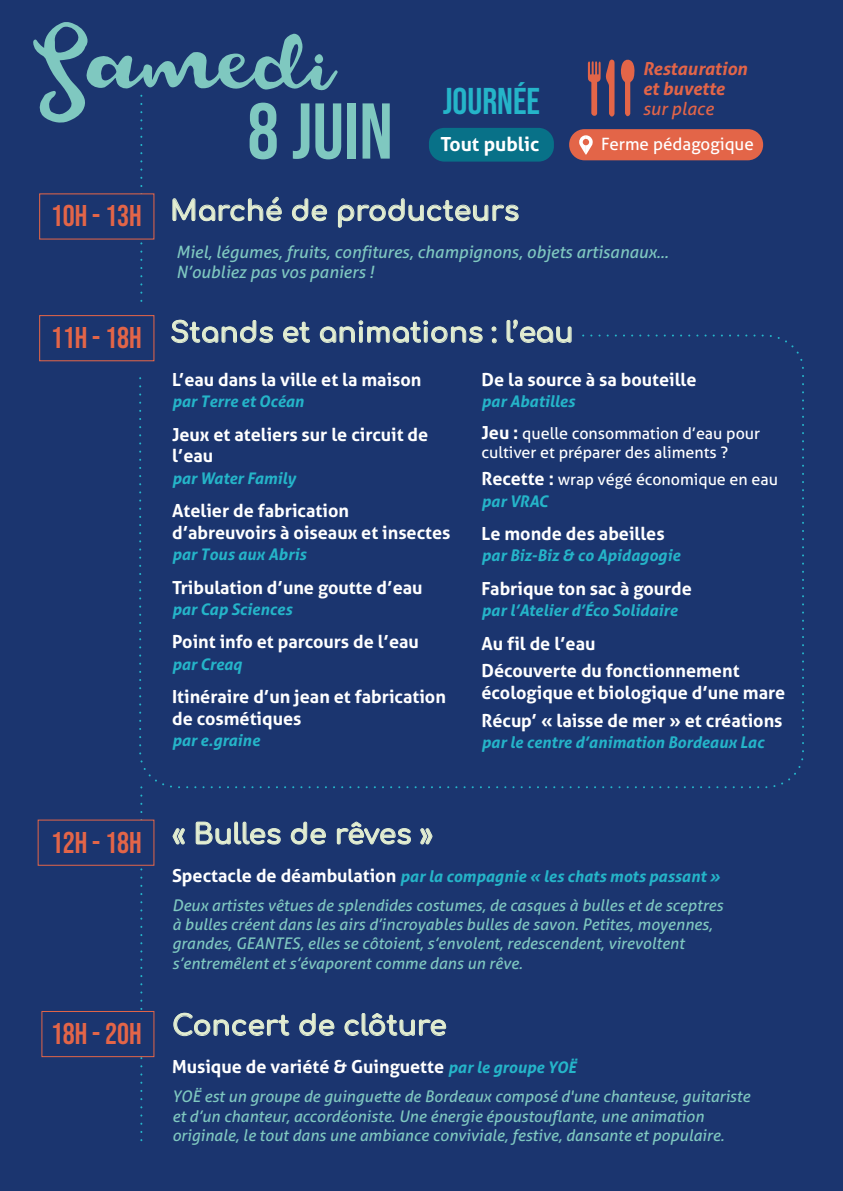
<style>
.page{position:relative;width:843px;height:1191px;background:#1b356f}
.page>*{position:absolute;margin:0;border:0;box-sizing:border-box;transform-origin:0 0}
.t1{font:196px "Beautify Script";color:#7fc8c0}
.t2{font:78.8px "Bebas Neue";color:#7fc8c0}
.t3{font:37.2px "Bebas Neue";color:#25b5c9}
.t4{font:30px "Bebas Neue";color:#e36548}
.t5{font:700 28px "Comfortaa";color:#e3eed2}
.t6{font:700 19.4px "Aller";color:#fff}
.t7{font:700 18px/21.6px "Aller";color:#fff}
.t8{font:italic 700 17.8px/19.8px "Aller";color:#e36548}
.t9{font:italic 17.8px "Aller";color:#e36548}
.t10{font:italic 17px/20.4px "Aller";color:#7fc8c0}
.t11{font:17px "Aller";color:#fff}
.t12{font:italic 16px/19.2px "Aller";color:#7fc8c0}
.t13{font:italic 700 16px "Aller";color:#25b5c9}
.t14{font:16px/31.4px "Aller";color:#fff}
.s1{font-family:"Bebas Neue";font-weight:400;font-size:30px;color:#e36548}
.s2{font-weight:700;font-style:italic;color:#25b5c9}
.s3{font-weight:700;font-size:18px}
.s4{font-weight:700;font-style:normal;font-size:18px;color:#fff}
.s5{font-weight:700;color:#25b5c9}
.s6{font-style:italic;font-size:16px;color:#25b5c9}
</style>
<div class="page">
<svg style="left:140px;top:794px;width:2px;height:348px"></svg>
<svg style="left:140px;top:96px;width:2px;height:206px"></svg>
<div style="left:39px;top:193px;width:115px;height:46px;background:#1b356f"></div>
<svg style="left:172px;top:196px;width:110px;height:26px"></svg>
<svg style="left:291px;top:198px;width:37px;height:24px"></svg>
<svg style="left:338px;top:198px;width:181px;height:30px"></svg>
<svg style="left:172px;top:828px;width:13px;height:17px"></svg>
<svg style="left:195px;top:821px;width:86px;height:24px"></svg>
<svg style="left:290px;top:821px;width:36px;height:24px"></svg>
<svg style="left:336px;top:821px;width:75px;height:24px"></svg>
<svg style="left:420px;top:828px;width:13px;height:17px"></svg>
<div style="left:38px;top:819px;width:116px;height:46px;background:#1b356f"></div>
<svg style="left:173px;top:1012px;width:117px;height:24px"></svg>
<svg style="left:299px;top:1013px;width:36px;height:23px"></svg>
<svg style="left:344px;top:1013px;width:103px;height:23px"></svg>
<div style="left:41px;top:1011px;width:113px;height:46px;background:#1b356f;border:1px solid #e36548"></div>
<svg style="left:138px;top:333px;width:666px;height:456px"></svg>
<div style="left:39px;top:315px;width:115px;height:46px;background:#1b356f;border:1px solid #e36548"></div>
<svg style="left:170px;top:319px;width:104px;height:25px"></svg>
<svg style="left:282px;top:321px;width:29px;height:22px"></svg>
<svg style="left:319px;top:320px;width:164px;height:24px"></svg>
<svg style="left:491px;top:326px;width:6px;height:18px"></svg>
<svg style="left:506px;top:319px;width:66px;height:25px"></svg>
<div style="left:429px;top:128px;width:125px;height:34px;background:#087188;border-radius:15px"></div>
<svg style="left:620px;top:59px;width:14px;height:57px"></svg>
<svg style="left:588px;top:59px;width:26px;height:58px"></svg>
<div style="left:569px;top:129px;width:194px;height:31px;background:#e36548;border-radius:15px"></div>
<svg style="left:579px;top:135px;width:14px;height:20px"></svg>
<h1 class="t1" style="left:34px;top:-19px;width:303px">Samedi</h1>
<h2 class="t2" style="left:247px;top:87px;width:147px">8 JUIN</h2>
<h3 class="t3" style="left:443px;top:80px;width:99px">JOURNÉE</h3>
<p class="t6" style="left:440px;top:132px;width:100px">Tout public</p>
<p class="t8" style="left:643px;top:59px;width:106px">Restauration et buvette</p>
<p class="t9" style="left:643px;top:98px;width:72px">sur place</p>
<p class="t11" style="left:601px;top:133px;width:154px">Ferme pédagogique</p>
<h3 class="t5" style="left:51px;top:185px;width:470px"><span class="s1">10H - 13H</span> Marché de producteurs</h3>
<p class="t10" style="left:176px;top:241px;width:494px">Miel, légumes, fruits, confitures, champignons, objets artisanaux...<br>N’oubliez pas vos paniers !</p>
<h3 class="t5" style="left:51px;top:306px;width:524px"><span class="s1">11H - 18H</span> Stands et animations : l’eau</h3>
<p class="t7" style="left:172px;top:369px;width:251px">L’eau dans la ville et la maison</p>
<p class="t13" style="left:172px;top:391px;width:133px">par Terre et Océan</p>
<p class="t7" style="left:172px;top:423px;width:258px">Jeux et ateliers sur le circuit de l’eau</p>
<p class="t13" style="left:172px;top:468px;width:125px">par Water Family</p>
<p class="t7" style="left:172px;top:500px;width:280px">Atelier de fabrication d’abreuvoirs à oiseaux et insectes</p>
<p class="t13" style="left:172px;top:544px;width:135px">par Tous aux Abris</p>
<p class="t7" style="left:172px;top:576px;width:252px">Tribulation d’une goutte d’eau</p>
<p class="t13" style="left:172px;top:599px;width:121px">par Cap Sciences</p>
<p class="t7" style="left:172px;top:631px;width:248px">Point info et parcours de l’eau</p>
<p class="t13" style="left:172px;top:654px;width:71px">par Creaq</p>
<p class="t7" style="left:172px;top:686px;width:275px">Itinéraire d’un jean et fabrication de cosmétiques</p>
<p class="t13" style="left:172px;top:730px;width:89px">par e.graine</p>
<p class="t7" style="left:481px;top:369px;width:216px">De la source à sa bouteille</p>
<p class="t14" style="left:481px;top:386px;width:280px"><span class="s2">par Abatilles<br></span><span class="s3">Jeu :</span> quelle consommation d’eau pour</p>
<p class="t14" style="left:481px;top:438px;width:298px;line-height:27.6px">cultiver et préparer des aliments ?<br><span class="s3">Recette :</span> wrap végé économique en eau</p>
<p class="t13" style="left:481px;top:491px;width:68px">par VRAC</p>
<p class="t7" style="left:481px;top:523px;width:185px">Le monde des abeilles</p>
<p class="t13" style="left:481px;top:546px;width:200px">par Biz-Biz &amp; co Apidagogie</p>
<p class="t7" style="left:481px;top:578px;width:212px">Fabrique ton sac à gourde</p>
<p class="t13" style="left:481px;top:600px;width:198px">par l’Atelier d’Éco Solidaire</p>
<p class="t7" style="left:481px;top:629px;width:259px;line-height:27.6px">Au fil de l’eau<br>Découverte du fonctionnement</p>
<p class="t7" style="left:481px;top:679px;width:305px;line-height:27.6px">écologique et biologique d’une mare<br>Récup’ « laisse de mer » et créations</p>
<p class="t13" style="left:481px;top:732px;width:284px">par le centre d’animation Bordeaux Lac</p>
<h3 class="t4" style="left:51px;top:825px;width:92px">12H - 18H</h3>
<h3 class="t4" style="left:51px;top:1016px;width:92px">18H - 20H</h3>
<h3 class="t5" style="left:172px;top:808px;width:262px">« Bulles de rêves »</h3>
<p class="t12" style="left:172px;top:861px;width:552px;line-height:29px"><span class="s4">Spectacle de déambulation</span> <span class="s5">par la compagnie « les chats mots passant »<br></span>Deux artistes vêtues de splendides costumes, de casques à bulles et de sceptres</p>
<p class="t12" style="left:172px;top:914px;width:542px">à bulles créent dans les airs d’incroyables bulles de savon. Petites, moyennes, grandes, GEANTES, elles se côtoient, s’envolent, redescendent, virevoltent s’entremêlent et s’évaporent comme dans un rêve.</p>
<h3 class="t5" style="left:172px;top:999px;width:276px">Concert de clôture</h3>
<p class="t7" style="left:172px;top:1056px;width:406px">Musique de variété &amp; Guinguette <span class="s6">par le groupe YOË</span></p>
<p class="t12" style="left:172px;top:1087px;width:579px">YOË est un groupe de guinguette de Bordeaux composé d'une chanteuse, guitariste et d’un chanteur, accordéoniste. Une énergie époustouflante, une animation originale, le tout dans une ambiance conviviale, festive, dansante et populaire.</p>
</div>
